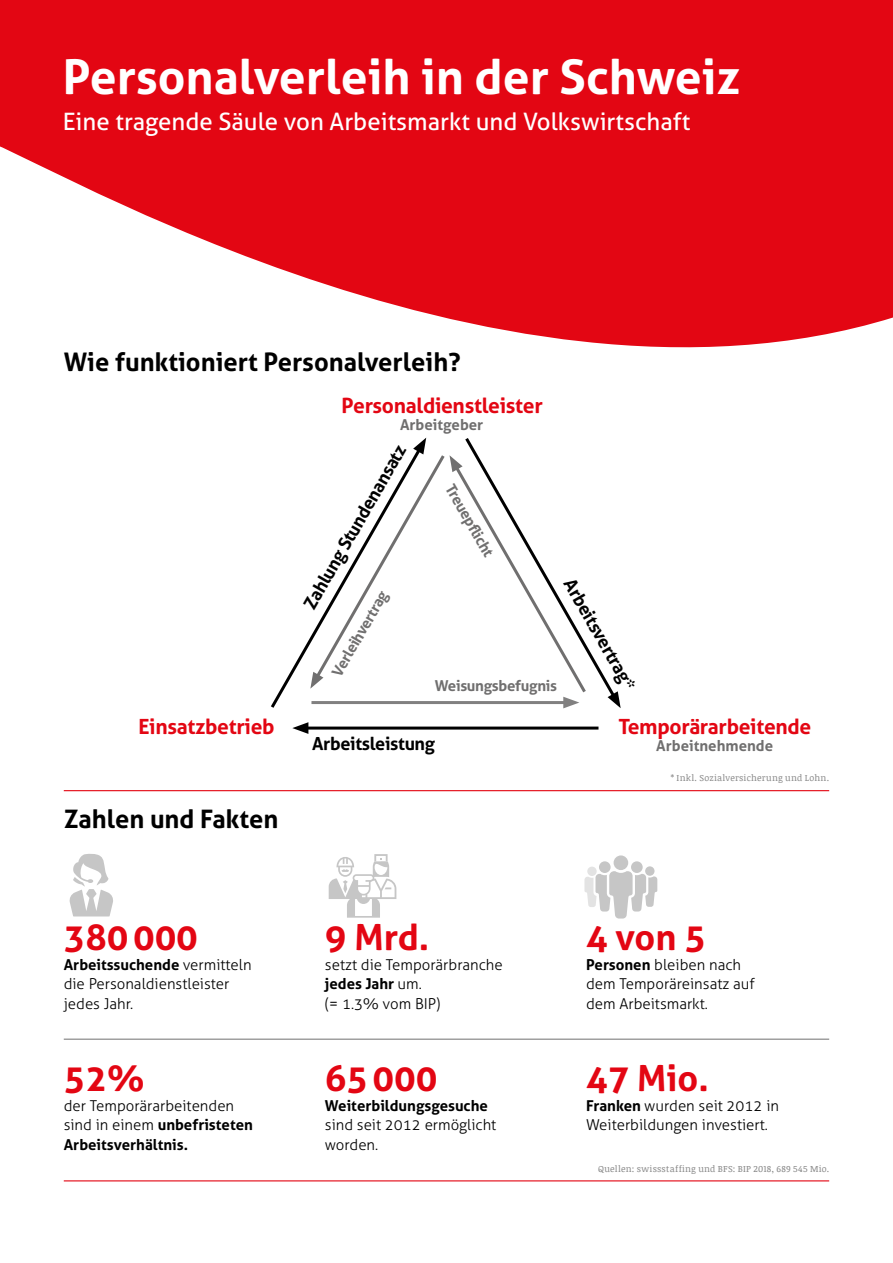
<style>
.page{position:relative;width:893px;height:1263px;background:#fff}
.page>*{position:absolute;margin:0;border:0;box-sizing:border-box;transform-origin:0 0}
.t1{font:700 48px "Aller";color:#fff}
.t2{font:700 36px "Aller";color:#e30613}
.t3{font:700 25.5px "Aller";color:#000}
.t4{font:24px "Aller";color:#fff}
.t5{font:700 21px "Aller";letter-spacing:-.015em;color:#e30613}
.t6{font:700 18px "Aller";letter-spacing:-.02em;color:#000}
.t7{font:300 15px/19.5px "Aller";color:#000}
.t8{font:700 15px "Aller";color:#706f6f}
.t9{font:700 15px "Aller";color:#000}
.t10{font:700 15px "Aller";letter-spacing:-.02em;color:#706f6f}
.t11{font:9px "Noticia Text";letter-spacing:.03em;color:#878787}
.s1{font-weight:700}
</style>
<div class="page">
<svg style="left:0;top:0;width:893px;height:348px;fill:#e30613"></svg>
<svg style="left:69px;top:854px;width:44px;height:62px"></svg>
<svg style="left:329px;top:854px;width:67px;height:64px"></svg>
<div style="left:599px;top:861px;width:12px;height:12px;background:#c6c6c6;border-radius:50%"></div>
<div style="left:631px;top:861px;width:12px;height:12px;background:#c6c6c6;border-radius:50%"></div>
<div style="left:614px;top:855px;width:14px;height:15px;background:#c6c6c6;border-radius:50%"></div>
<div style="left:645px;top:866px;width:9px;height:10px;background:#c6c6c6;border-radius:50%"></div>
<div style="left:587px;top:867px;width:10px;height:9px;background:#e3e3e3;border-radius:50%"></div>
<svg style="left:584px;top:871px;width:73px;height:47px"></svg>
<hr style="left:64px;top:1039px;width:765px;height:1px;background:#706f6f">
<hr style="left:64px;top:1180px;width:765px;height:1px;background:#e30613">
<hr style="left:64px;top:790px;width:765px;height:1px;background:#e30613">
<hr style="left:303px;top:726px;width:295px;height:3px;background:#000">
<svg style="left:292px;top:722px;width:16px;height:12px"></svg>
<svg style="left:271px;top:437px;width:350px;height:272px"></svg>
<h1 class="t1" style="left:63px;top:47px;width:679px">Personalverleih in der Schweiz</h1>
<h3 class="t4" style="left:63px;top:107px;width:629px">Eine tragende Säule von Arbeitsmarkt und Volkswirtschaft</h3>
<h3 class="t3" style="left:64px;top:347px;width:398px">Wie funktioniert Personalverleih?</h3>
<h3 class="t5" style="left:342px;top:392px;width:203px">Personaldienstleister</h3>
<p class="t8" style="left:400px;top:416px;width:85px">Arbeitgeber</p>
<p class="t6" style="left:299px;top:602px;width:188px;rotate:-60deg">Zahlung Stundenansatz</p>
<p class="t8" style="left:328px;top:670px;width:98px;rotate:-60deg">Verleihvertrag</p>
<p class="t8" style="left:458px;top:481px;width:82px;rotate:60deg">Treuepflicht</p>
<p class="t6" style="left:578px;top:575px;width:126px;rotate:60deg">Arbeitsvertrag*</p>
<p class="t10" style="left:435px;top:676px;width:124px">Weisungsbefugnis</p>
<h3 class="t5" style="left:138px;top:713px;width:138px">Einsatzbetrieb</h3>
<h3 class="t5" style="left:618px;top:713px;width:195px">Temporärarbeitende</h3>
<p class="t6" style="left:312px;top:733px;width:124px">Arbeitsleistung</p>
<p class="t8" style="left:656px;top:736px;width:118px">Arbeitnehmende</p>
<h3 class="t3" style="left:64px;top:803px;width:216px">Zahlen und Fakten</h3>
<h2 class="t2" style="left:64px;top:915px;width:136px">380000</h2>
<p class="t7" style="left:64px;top:954px;width:189px"><span class="s1">Arbeitssuchende</span> vermitteln die Personaldienstleister jedes Jahr.</p>
<h2 class="t2" style="left:64px;top:1056px;width:83px">52%</h2>
<p class="t7" style="left:64px;top:1096px;width:191px">der Temporärarbeitenden sind in einem <span class="s1">unbefristeten<br>Arbeitsverhältnis.</span></p>
<h2 class="t2" style="left:325px;top:915px;width:106px">9 Mrd.</h2>
<p class="t7" style="left:325px;top:954px;width:179px">setzt die Temporärbranche <span class="s1">jedes Jahr</span> um.<br>(= 1.3% vom BIP)</p>
<h2 class="t2" style="left:325px;top:1056px;width:114px">65000</h2>
<p class="t9" style="left:325px;top:1096px;width:165px">Weiterbildungsgesuche</p>
<p class="t7" style="left:325px;top:1115px;width:173px">sind seit 2012 ermöglicht worden.</p>
<p class="t11" style="left:671px;top:771px;width:160px">* Inkl. Sozialversicherung und Lohn.</p>
<h2 class="t2" style="left:586px;top:915px;width:121px">4 von 5</h2>
<p class="t7" style="left:586px;top:954px;width:170px"><span class="s1">Personen</span> bleiben nach dem Temporäreinsatz auf dem Arbeitsmarkt.</p>
<h2 class="t2" style="left:586px;top:1056px;width:124px">47 Mio.</h2>
<p class="t7" style="left:586px;top:1096px;width:194px"><span class="s1">Franken</span> wurden seit 2012 in<br>Weiterbildungen investiert.</p>
<p class="t11" style="left:598px;top:1162px;width:232px">Quellen: swissstaffing und BFS: BIP 2018, 689 545 Mio.</p>
</div>
